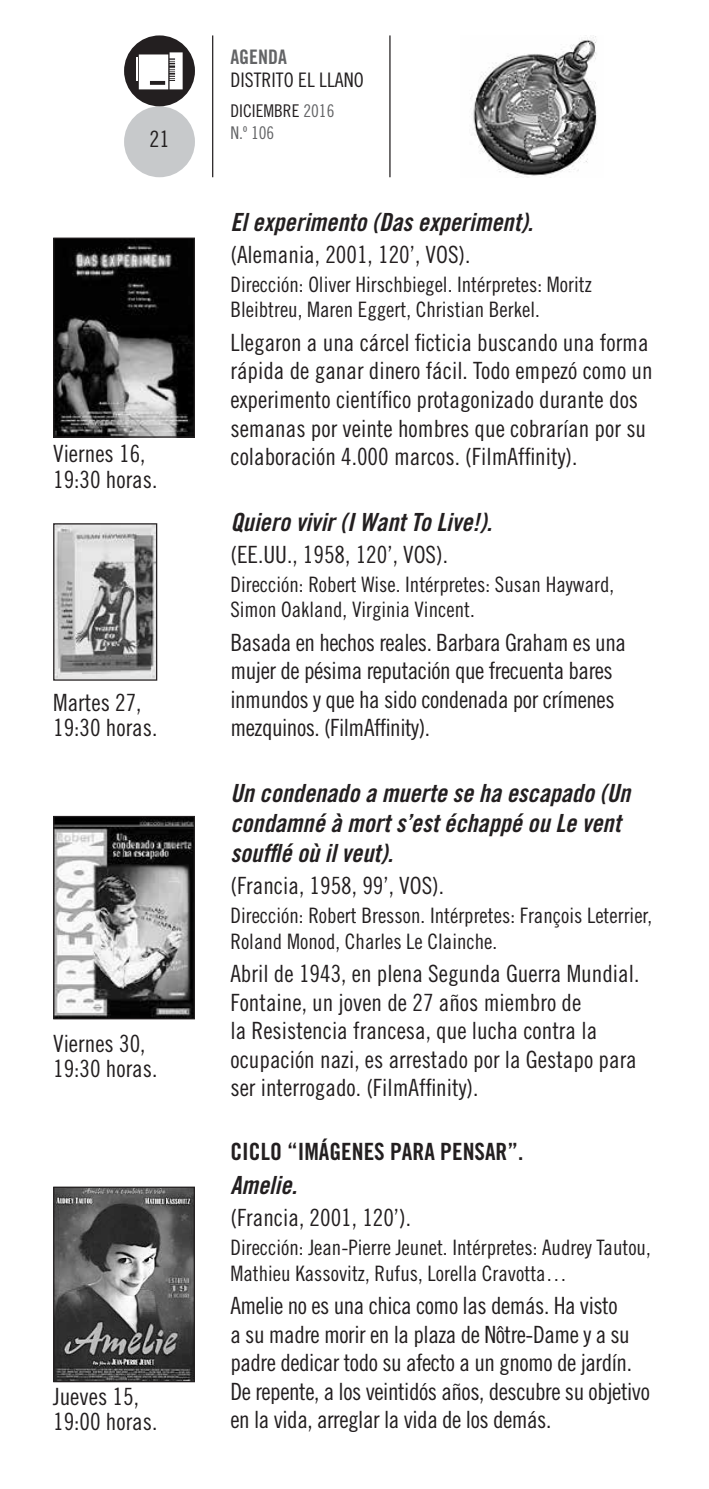
<style>
.page{position:relative;width:709px;height:1489px;background:#fff}
.page>*{position:absolute;margin:0;border:0;box-sizing:border-box;transform-origin:0 0}
.t1{font:25px/30px "Trade Gothic LT Std Bd Cn 20 Obl";color:#231f20}
.t2{font:23.75px/28.5px "Trade Gothic LT Std Cn 18";color:#231f20}
.t3{font:23.75px/28.5px "Trade Gothic LT Std Cn 18";letter-spacing:-.02em;color:#231f20}
.t4{font:23.75px "Trade Gothic LT Std Bd Cn 20";color:#231f20}
.t5{font:22.5px "Trade Gothic LT Std Cn 18";color:#231f20}
.t6{font:21.25px/25.5px "Trade Gothic LT Std Cn 18";color:#231f20}
.t7{font:20px "Trade Gothic LT Std Cn 18";color:#231f20}
.t8{font:20px "Trade Gothic LT Std Bd Cn 20";color:#636466}
.t9{font:17.5px/22.5px "Trade Gothic LT Std Cn 18";color:#636466}
.s1{color:#231f20}
</style>
<div class="page">
<hr style="left:212px;top:35px;width:1px;height:142px;background:#231f20">
<hr style="left:389px;top:35px;width:1px;height:142px;background:#231f20">
<div style="left:124px;top:106px;width:71px;height:71px;background:#c7c9cb;border-radius:50%"></div>
<div style="left:124px;top:35px;width:71px;height:71px;background:#231f20;border-radius:50%"></div>
<svg style="left:139px;top:52px;width:44px;height:37px;background:#dadada"></svg>
<hr style="left:136px;top:57px;width:2px;height:24px;background:#fff">
<img style="left:55px;top:239px;width:138px;height:196px">
<div style="left:53px;top:237px;width:142px;height:200px;border:1px solid #231f20"></div>
<img style="left:55px;top:525px;width:100px;height:153px">
<div style="left:53px;top:523px;width:104px;height:157px;border:1px solid #231f20"></div>
<img style="left:55px;top:817px;width:138px;height:200px">
<div style="left:53px;top:815px;width:142px;height:204px;border:1px solid #231f20"></div>
<img style="left:55px;top:1188px;width:138px;height:192px">
<div style="left:53px;top:1186px;width:142px;height:196px;border:1px solid #231f20"></div>
<img style="left:470px;top:35px;width:127px;height:141px">
<p class="t5" style="left:149px;top:126px;width:21px">21</p>
<p class="t2" style="left:53px;top:441px;width:106px;line-height:25px">Viernes 16,<br>19:30 horas.</p>
<p class="t2" style="left:53px;top:689px;width:106px;line-height:25px">Martes 27,<br>19:30 horas.</p>
<p class="t2" style="left:53px;top:1030px;width:106px;line-height:25px">Viernes 30,<br>19:30 horas.</p>
<p class="t2" style="left:53px;top:1383px;width:106px;line-height:25px">Jueves 15,<br>19:00 horas.</p>
<p class="t8" style="left:230px;top:45px;width:58px">AGENDA</p>
<p class="t7" style="left:230px;top:68px;width:135px">DISTRITO EL LLANO</p>
<p class="t9" style="left:230px;top:99px;width:105px"><span class="s1">DICIEMBRE</span> 2016<br>N.º 106</p>
<p class="t1" style="left:230px;top:207px;width:304px">El experimento (Das experiment).</p>
<p class="t2" style="left:230px;top:240px;width:241px">(Alemania, 2001, 120’, VOS).</p>
<p class="t6" style="left:230px;top:271px;width:363px">Dirección: Oliver Hirschbiegel. Intérpretes: Moritz<br>Bleibtreu, Maren Eggert, Christian Berkel.</p>
<p class="t2" style="left:230px;top:328px;width:424px">Llegaron a una cárcel ficticia buscando una forma rápida de ganar dinero fácil. Todo empezó como un experimento científico protagonizado durante dos semanas por veinte hombres que cobrarían por su colaboración 4.000 marcos. (FilmAffinity).</p>
<p class="t1" style="left:230px;top:507px;width:263px">Quiero vivir (I Want To Live!).</p>
<p class="t2" style="left:230px;top:539px;width:219px">(EE.UU., 1958, 120’, VOS).</p>
<p class="t6" style="left:230px;top:571px;width:385px">Dirección: Robert Wise. Intérpretes: Susan Hayward,<br>Simon Oakland, Virginia Vincent.</p>
<p class="t3" style="left:230px;top:628px;width:397px">Basada en hechos reales. Barbara Graham es una mujer de pésima reputación que frecuenta bares inmundos y que ha sido condenada por crímenes mezquinos. (FilmAffinity).</p>
<p class="t1" style="left:230px;top:778px;width:401px">Un condenado a muerte se ha escapado (Un condamné à mort s’est échappé ou Le vent soufflé où il veut).</p>
<p class="t2" style="left:230px;top:871px;width:215px">(Francia, 1958, 99’, VOS).</p>
<p class="t6" style="left:230px;top:902px;width:423px">Dirección: Robert Bresson. Intérpretes: François Leterrier,<br>Roland Monod, Charles Le Clainche.</p>
<p class="t2" style="left:230px;top:959px;width:410px">Abril de 1943, en plena Segunda Guerra Mundial.<br>Fontaine, un joven de 27 años miembro de<br>la Resistencia francesa, que lucha contra la ocupación nazi, es arrestado por la Gestapo para ser interrogado. (FilmAffinity).</p>
<p class="t4" style="left:230px;top:1137px;width:21px">CICLO</p>
<p class="t4" style="left:287px;top:1137px;width:29px">“IMÁGENESPARAPENSAR</p>
<p class="t4" style="left:507px;top:1137px;width:17px">”.</p>
<p class="t1" style="left:230px;top:1170px;width:68px">Amelie.</p>
<p class="t2" style="left:230px;top:1202px;width:182px">(Francia, 2001, 120’).</p>
<p class="t6" style="left:230px;top:1234px;width:422px">Dirección: Jean-Pierre Jeunet. Intérpretes: Audrey Tautou,<br>Mathieu Kassovitz, Rufus, Lorella Cravotta…</p>
<p class="t3" style="left:230px;top:1291px;width:421px">Amelie no es una chica como las demás. Ha visto<br>a su madre morir en la plaza de Nôtre-Dame y a su padre dedicar todo su afecto a un gnomo de jardín.<br>De repente, a los veintidós años, descubre su objetivo en la vida, arreglar la vida de los demás.</p>
</div>
